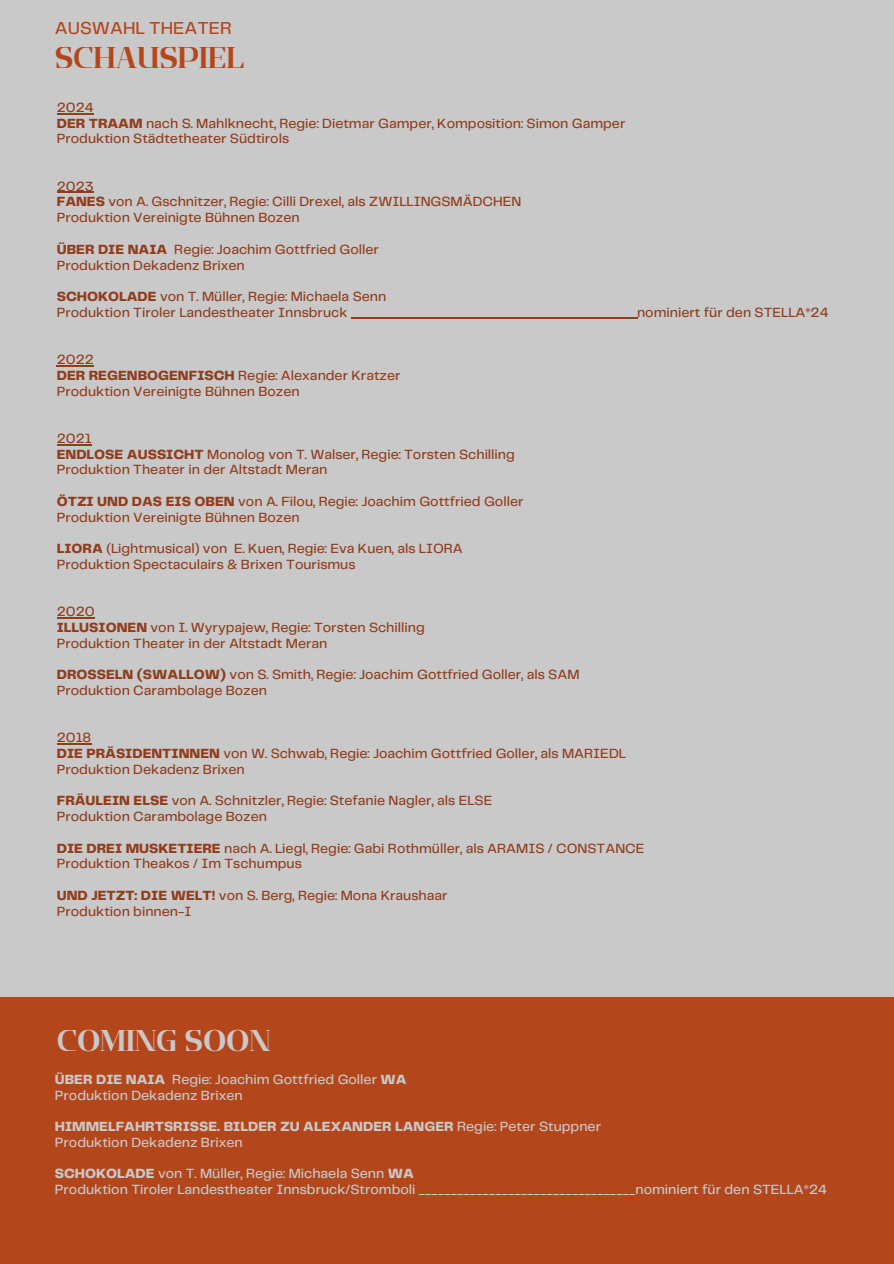
<style>
.page{position:relative;width:894px;height:1264px;background:#fff}
.page>*{position:absolute;margin:0;border:0;box-sizing:border-box;transform-origin:0 0}
.t1{font:30px "Flatory Serif 700";color:#b4461c}
.t2{font:30px "Flatory Serif 700";color:#c9c9c9}
.t3{font:500 18px "Telegraf";color:#b4461c}
.t4{font:500 13.8px "Telegraf";color:#903d1d}
.t5{font:500 13.8px "Telegraf";color:#c9c9c9}
.t6{font:800 13.8px "Telegraf";color:#c9c9c9}
.s1{font-weight:800}
.s2{font-weight:500}
</style>
<div class="page">
<div style="left:0;top:0;width:893px;height:1263px;background:#c9c9c9"></div>
<hr style="left:57px;top:113px;width:37px;height:1px;background:#903d1d">
<hr style="left:57px;top:192px;width:37px;height:1px;background:#903d1d">
<hr style="left:351px;top:318px;width:286px;height:1px;background:#903d1d">
<hr style="left:57px;top:365px;width:37px;height:1px;background:#903d1d">
<hr style="left:57px;top:444px;width:35px;height:1px;background:#903d1d">
<hr style="left:57px;top:617px;width:38px;height:1px;background:#903d1d">
<hr style="left:57px;top:743px;width:34px;height:1px;background:#903d1d">
<div style="left:0;top:997px;width:893px;height:266px;background:#b4461c"></div>
<p class="t3" style="left:55px;top:21px;width:179px">AUSWAHL THEATER</p>
<p class="t1" style="left:55px;top:40px;width:190px">SCHAUSPIEL</p>
<h2 class="t4" style="left:57px;top:101px;width:38px">2024</h2>
<h1 class="t4" style="left:57px;top:117px;width:570px"><span class="s1">DER TRAAM</span> nach S. Mahlknecht, Regie: Dietmar Gamper, Komposition: Simon Gamper</h1>
<p class="t4" style="left:57px;top:133px;width:234px">Produktion Städtetheater Südtirols</p>
<p class="t4" style="left:57px;top:180px;width:38px">2023</p>
<p class="t4" style="left:57px;top:196px;width:466px"><span class="s1">FANES</span> von A. Gschnitzer, Regie: Cilli Drexel, als ZWILLINGSMÄDCHEN</p>
<p class="t4" style="left:57px;top:212px;width:244px">Produktion Vereinigte Bühnen Bozen</p>
<p class="t4" style="left:57px;top:243px;width:324px"><span class="s1">ÜBER DIE NAIA</span> Regie: Joachim Gottfried Goller</p>
<p class="t4" style="left:57px;top:259px;width:189px">Produktion Dekadenz Brixen</p>
<p class="t4" style="left:57px;top:290px;width:331px"><span class="s1">SCHOKOLADE</span> von T. Müller, Regie: Michaela Senn</p>
<p class="t4" style="left:57px;top:306px;width:292px">Produktion Tiroler Landestheater Innsbruck</p>
<p class="t4" style="left:637px;top:306px;width:193px">nominiert für den STELLA*24</p>
<p class="t4" style="left:57px;top:353px;width:39px">2022</p>
<p class="t4" style="left:57px;top:369px;width:345px"><span class="s1">DER REGENBOGENFISCH</span> Regie: Alexander Kratzer</p>
<p class="t4" style="left:57px;top:385px;width:244px">Produktion Vereinigte Bühnen Bozen</p>
<p class="t4" style="left:57px;top:432px;width:36px">2021</p>
<p class="t4" style="left:57px;top:448px;width:459px"><span class="s1">ENDLOSE AUSSICHT</span> Monolog von T. Walser, Regie: Torsten Schilling</p>
<p class="t4" style="left:57px;top:464px;width:272px">Produktion Theater in der Altstadt Meran</p>
<p class="t4" style="left:57px;top:495px;width:468px"><span class="s1">ÖTZI UND DAS EIS OBEN</span> von A. Filou, Regie: Joachim Gottfried Goller</p>
<p class="t4" style="left:57px;top:511px;width:244px">Produktion Vereinigte Bühnen Bozen</p>
<p class="t4" style="left:57px;top:542px;width:407px"><span class="s1">LIORA</span> (Lightmusical) von E. Kuen, Regie: Eva Kuen, als LIORA</p>
<p class="t4" style="left:57px;top:558px;width:300px">Produktion Spectaculairs &amp; Brixen Tourismus</p>
<p class="t4" style="left:57px;top:605px;width:39px">2020</p>
<p class="t4" style="left:57px;top:621px;width:369px"><span class="s1">ILLUSIONEN</span> von I. Wyrypajew, Regie: Torsten Schilling</p>
<p class="t4" style="left:57px;top:637px;width:272px">Produktion Theater in der Altstadt Meran</p>
<p class="t4" style="left:57px;top:668px;width:524px"><span class="s1">DROSSELN (SWALLOW)</span> von S. Smith, Regie: Joachim Gottfried Goller, als SAM</p>
<p class="t4" style="left:57px;top:684px;width:212px">Produktion Carambolage Bozen</p>
<p class="t4" style="left:57px;top:731px;width:36px">2018</p>
<p class="t4" style="left:57px;top:747px;width:570px"><span class="s1">DIE PRÄSIDENTINNEN</span> von W. Schwab, Regie: Joachim Gottfried Goller, als MARIEDL</p>
<p class="t4" style="left:57px;top:763px;width:189px">Produktion Dekadenz Brixen</p>
<p class="t4" style="left:57px;top:794px;width:437px"><span class="s1">FRÄULEIN ELSE</span> von A. Schnitzler, Regie: Stefanie Nagler, als ELSE</p>
<p class="t4" style="left:57px;top:810px;width:212px">Produktion Carambolage Bozen</p>
<p class="t4" style="left:57px;top:842px;width:589px"><span class="s1">DIE DREI MUSKETIERE</span> nach A. Liegl, Regie: Gabi Rothmüller, als ARAMIS / CONSTANCE</p>
<p class="t4" style="left:57px;top:857px;width:246px">Produktion Theakos / Im Tschumpus</p>
<p class="t4" style="left:57px;top:889px;width:392px"><span class="s1">UND JETZT: DIE WELT!</span> von S. Berg, Regie: Mona Kraushaar</p>
<p class="t4" style="left:57px;top:905px;width:136px">Produktion binnen-I</p>
<h1 class="t2" style="left:57px;top:1023px;width:215px">COMING SOON</h1>
<p class="t5" style="left:55px;top:1073px;width:353px"><span class="s1">ÜBER DIE NAIA</span> Regie: Joachim Gottfried Goller <span class="s1">WA</span></p>
<p class="t5" style="left:55px;top:1089px;width:189px">Produktion Dekadenz Brixen</p>
<p class="t6" style="left:55px;top:1120px;width:547px">HIMMELFAHRTSRISSE. BILDER ZU ALEXANDER LANGER <span class="s2">Regie: Peter Stuppner</span></p>
<p class="t5" style="left:55px;top:1136px;width:189px">Produktion Dekadenz Brixen</p>
<p class="t5" style="left:55px;top:1167px;width:360px"><span class="s1">SCHOKOLADE</span> von T. Müller, Regie: Michaela Senn <span class="s1">WA</span></p>
<p class="t5" style="left:55px;top:1183px;width:773px">Produktion Tiroler Landestheater Innsbruck/Stromboli __________________________________nominiert für den STELLA*24</p>
</div>
